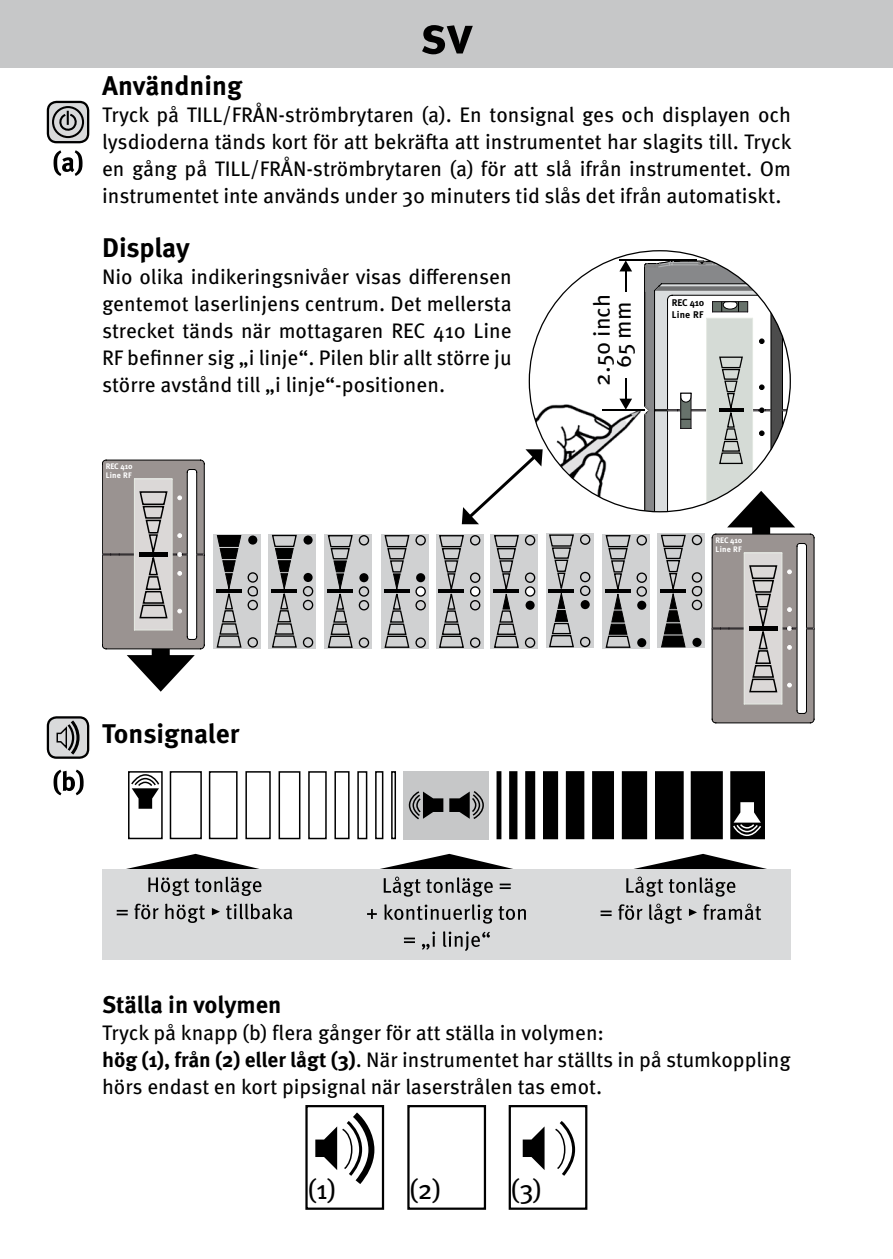
<style>
.page{position:relative;width:893px;height:1259px;background:#fff}
.page>*{position:absolute;margin:0;border:0;box-sizing:border-box;transform-origin:0 0}
.t1{font:700 54px "Meta Pro";color:#000}
.t2{font:700 27px "Meta Pro";color:#000}
.t3{font:27px "Meta Pro";color:#000}
.t4{font:700 24px "Meta Pro";letter-spacing:-.005em;color:#000}
.t5{font:23.1px "Meta Pro";color:#000}
.t6{font:21px/27px "Meta Pro";color:#000;text-align:justify}
.t7{font:700 9.6px/11.4px "Meta Pro";letter-spacing:.005em;color:#000}
.t8{font:700 8.1px/9.3px "Meta Pro";letter-spacing:.005em;color:#fff}
.s1{font-weight:700}
</style>
<div class="page">
<div style="left:0;top:0;width:893px;height:68px;background:#c6c7c8"></div>
<div style="left:152px;top:640px;width:18px;height:29px;background:#000"></div>
<svg style="left:127px;top:655px;width:68px;height:36px"></svg>
<div style="left:48px;top:102px;width:40px;height:40px;background:#d9dadb;border-radius:9px"></div>
<div style="left:47px;top:101px;width:42px;height:42px;border:2px solid #000;border-radius:9px"></div>
<svg style="left:51px;top:105px;width:34px;height:34px"></svg>
<div style="left:48px;top:717px;width:40px;height:40px;background:#d9dadb;border-radius:9px"></div>
<div style="left:47px;top:716px;width:42px;height:43px;border:2px solid #000;border-radius:9px"></div>
<svg style="left:56px;top:717px;width:25px;height:41px"></svg>
<div style="left:658px;top:533px;width:47px;height:115px;background:#d0d1d2"></div>
<div style="left:602px;top:534px;width:48px;height:115px;background:#d0d1d2"></div>
<div style="left:546px;top:533px;width:47px;height:115px;background:#d0d1d2"></div>
<div style="left:491px;top:534px;width:47px;height:115px;background:#d0d1d2"></div>
<div style="left:436px;top:534px;width:47px;height:115px;background:#d0d1d2"></div>
<div style="left:381px;top:534px;width:48px;height:115px;background:#d0d1d2"></div>
<div style="left:325px;top:534px;width:47px;height:115px;background:#d0d1d2"></div>
<div style="left:269px;top:534px;width:47px;height:114px;background:#d0d1d2"></div>
<div style="left:213px;top:534px;width:48px;height:115px;background:#d0d1d2"></div>
<svg style="left:216px;top:535px;width:42px;height:113px"></svg>
<div style="left:248px;top:572px;width:10px;height:11px;border:1px solid #000;border-radius:50%"></div>
<div style="left:248px;top:535px;width:9px;height:9px;background:#000;border-radius:50%"></div>
<div style="left:248px;top:637px;width:10px;height:10px;border:1px solid #000;border-radius:50%"></div>
<svg style="left:271px;top:534px;width:43px;height:114px"></svg>
<div style="left:303px;top:573px;width:10px;height:9px;background:#000;border-radius:50%"></div>
<div style="left:303px;top:535px;width:10px;height:9px;background:#000;border-radius:50%"></div>
<div style="left:303px;top:637px;width:10px;height:10px;border:1px solid #000;border-radius:50%"></div>
<svg style="left:327px;top:535px;width:43px;height:113px"></svg>
<svg style="left:384px;top:535px;width:42px;height:113px"></svg>
<svg style="left:438px;top:535px;width:43px;height:113px"></svg>
<svg style="left:493px;top:535px;width:43px;height:113px"></svg>
<svg style="left:548px;top:534px;width:43px;height:114px"></svg>
<svg style="left:605px;top:535px;width:42px;height:113px"></svg>
<div style="left:637px;top:601px;width:9px;height:9px;background:#000;border-radius:50%"></div>
<div style="left:637px;top:638px;width:9px;height:9px;background:#000;border-radius:50%"></div>
<div style="left:636px;top:535px;width:11px;height:10px;border:1px solid #000;border-radius:50%"></div>
<svg style="left:660px;top:534px;width:43px;height:113px"></svg>
<div style="left:692px;top:600px;width:10px;height:10px;border:1px solid #000;border-radius:50%"></div>
<div style="left:692px;top:638px;width:9px;height:9px;background:#000;border-radius:50%"></div>
<div style="left:692px;top:535px;width:10px;height:10px;border:1px solid #000;border-radius:50%"></div>
<svg style="left:529px;top:250px;width:181px;height:262px"></svg>
<hr style="left:603px;top:410px;width:42px;height:1px;background:#000">
<hr style="left:619px;top:259px;width:78px;height:1px;background:#000">
<hr style="left:625px;top:270px;width:1px;height:130px;background:#000">
<svg style="left:619px;top:260px;width:13px;height:11px"></svg>
<svg style="left:619px;top:399px;width:13px;height:11px"></svg>
<div style="left:611px;top:292px;width:27px;height:86px;background:#fff"></div>
<div style="left:590px;top:297px;width:27px;height:86px;background:#fff"></div>
<svg style="left:462px;top:449px;width:81px;height:75px"></svg>
<svg style="left:102px;top:460px;width:103px;height:189px;background:#a5a09f"></svg>
<div style="left:404px;top:771px;width:85px;height:68px;background:#c6c7c8"></div>
<div style="left:731px;top:772px;width:33px;height:66px;background:#000"></div>
<div style="left:730px;top:771px;width:35px;height:68px;border:2px solid #000"></div>
<div style="left:691px;top:772px;width:31px;height:66px;background:#000"></div>
<div style="left:691px;top:771px;width:32px;height:68px;border:2px solid #000"></div>
<div style="left:656px;top:772px;width:27px;height:66px;background:#000"></div>
<div style="left:655px;top:771px;width:29px;height:68px;border:2px solid #000"></div>
<div style="left:623px;top:772px;width:23px;height:66px;background:#000"></div>
<div style="left:622px;top:771px;width:25px;height:68px;border:2px solid #000"></div>
<div style="left:593px;top:772px;width:20px;height:66px;background:#000"></div>
<div style="left:592px;top:771px;width:22px;height:68px;border:2px solid #000"></div>
<div style="left:567px;top:772px;width:17px;height:66px;background:#000"></div>
<div style="left:566px;top:771px;width:18px;height:68px;border:2px solid #000"></div>
<div style="left:544px;top:772px;width:13px;height:66px;background:#000"></div>
<div style="left:543px;top:771px;width:15px;height:68px;border:2px solid #000"></div>
<div style="left:526px;top:772px;width:8px;height:66px;background:#000"></div>
<div style="left:525px;top:771px;width:10px;height:68px;border:2px solid #000"></div>
<div style="left:510px;top:772px;width:7px;height:66px;background:#000"></div>
<div style="left:509px;top:771px;width:8px;height:68px;border:2px solid #000"></div>
<div style="left:496px;top:771px;width:5px;height:68px;border:2px solid #000"></div>
<svg style="left:732px;top:802px;width:31px;height:34px"></svg>
<svg style="left:128px;top:771px;width:268px;height:69px"></svg>
<svg style="left:409px;top:791px;width:34px;height:29px"></svg>
<svg style="left:449px;top:791px;width:34px;height:28px"></svg>
<svg style="left:126px;top:854px;width:134px;height:15px"></svg>
<svg style="left:380px;top:854px;width:133px;height:15px"></svg>
<svg style="left:634px;top:854px;width:133px;height:15px"></svg>
<div style="left:102px;top:869px;width:689px;height:90px;background:#d9dadb"></div>
<svg style="left:54px;top:150px;width:29px;height:26px"></svg>
<svg style="left:54px;top:769px;width:30px;height:26px"></svg>
<div style="left:752px;top:513px;width:18px;height:29px;background:#000"></div>
<svg style="left:644px;top:260px;width:151px;height:267px"></svg>
<svg style="left:712px;top:534px;width:102px;height:189px;background:#a5a09f"></svg>
<svg style="left:305px;top:1105px;width:283px;height:104px"></svg>
<svg style="left:117px;top:903px;width:175px;height:20px"></svg>
<svg style="left:148px;top:876px;width:113px;height:20px"></svg>
<svg style="left:404px;top:931px;width:86px;height:20px"></svg>
<svg style="left:367px;top:904px;width:159px;height:19px"></svg>
<svg style="left:384px;top:876px;width:127px;height:20px"></svg>
<svg style="left:601px;top:903px;width:160px;height:20px"></svg>
<svg style="left:626px;top:876px;width:109px;height:20px"></svg>
<h1 class="t1" style="left:420px;top:-7px;width:54px">sv</h1>
<p class="t2" style="left:102px;top:65px;width:142px">Användning</p>
<p class="t6" style="left:102px;top:100px;width:691px">Tryck på TILL/FRÅN-strömbrytaren (a). En tonsignal ges och displayen och lysdioderna tänds kort för att bekräfta att instrumentet har slagits till. Tryck en gång på TILL/FRÅN-strömbrytaren (a) för att slå ifrån instrumentet. Om instrumentet inte används under 30 minuters tid slås det ifrån automatiskt.</p>
<p class="t2" style="left:102px;top:227px;width:89px">Display</p>
<p class="t6" style="left:102px;top:262px;width:411px">Nio olika indikeringsnivåer visas differensen gentemot laserlinjens centrum. Det mellersta strecket tänds när mottagaren REC 410 Line RF befinner sig „i linje“. Pilen blir allt större ju större avstånd till „i linje“-positionen.</p>
<p class="t5" style="left:584px;top:386px;width:93px;rotate:-90deg">2.50 inch</p>
<p class="t7" style="left:672px;top:297px;width:34px">REC 410<br>Line RF</p>
<p class="t5" style="left:605px;top:368px;width:68px;rotate:-90deg">65 mm</p>
<p class="t8" style="left:106px;top:461px;width:28px">REC 410<br>Line RF</p>
<p class="t2" style="left:102px;top:713px;width:139px">Tonsignaler</p>
<p class="t8" style="left:716px;top:535px;width:28px">REC 410<br>Line RF</p>
<p class="t4" style="left:102px;top:986px;width:181px">Ställa in volymen</p>
<p class="t6" style="left:102px;top:1018px;width:690px;text-align:left">Tryck på knapp (b) flera gånger för att ställa in volymen:<br><span class="s1">hög (1), från (2) eller lågt (3)</span>. När instrumentet har ställts in på stumkoppling hörs endast en kort pipsignal när laserstrålen tas emot.</p>
<p class="t3" style="left:308px;top:1168px;width:30px">(1)</p>
<p class="t3" style="left:410px;top:1168px;width:33px">(2)</p>
<p class="t3" style="left:511px;top:1168px;width:32px">(3)</p>
</div>
